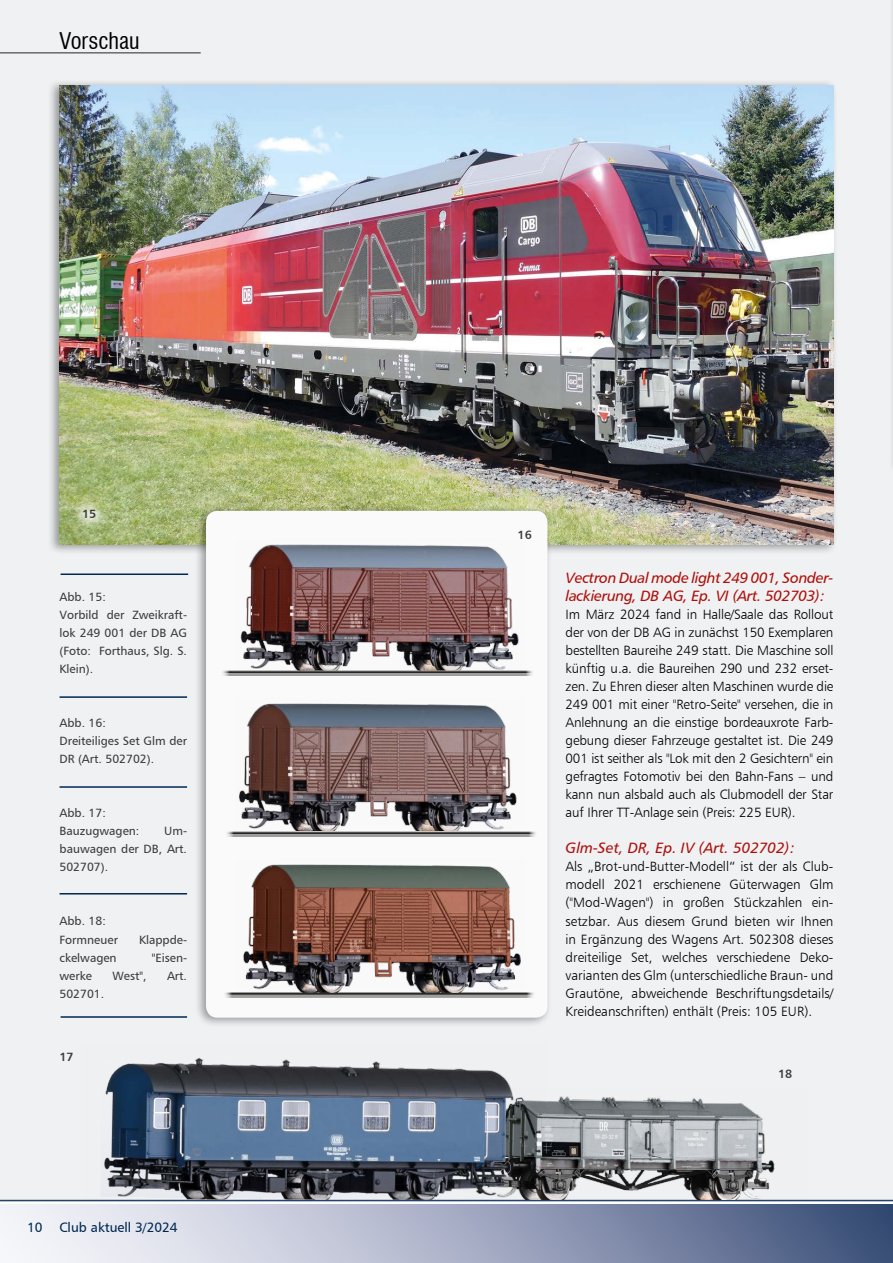
<style>
.page{position:relative;width:893px;height:1263px;background:#fff}
.page>*{position:absolute;margin:0;border:0;box-sizing:border-box;transform-origin:0 0}
.t1{font:condensed 22.5px "Swiss 721 BT";letter-spacing:-.005em;color:#000}
.t2{font:15px/18px "Humanist 777 BT Italic B";letter-spacing:-.02em;color:#ae0f0a}
.t3{font:15px "Humanist 777 BT Italic B";color:#ae0f0a}
.t4{font:13.5px/18px "Humanist 777 BT Light B";letter-spacing:-.005em;color:#000;text-align:justify}
.t5{font:13.5px "Humanist 777 BT Roman B";color:#002851}
.t6{font:12px/18px "Humanist 777 BT Roman B";color:#3c3c3b}
.t7{font:12px "Humanist 777 BT Bold B";color:#3c3c3b}
</style>
<div class="page">
<hr style="left:0;top:1200px;width:893px;height:1px;background:#002851">
<div style="left:0;top:1204px;width:893px;height:59px;background:linear-gradient(to right,#fff,#40527d)"></div>
<div style="left:0;top:0;width:893px;height:1200px;background:#eff1f3"></div>
<div style="left:888px;top:0;width:5px;height:476px;background:#ebedef"></div>
<div style="left:47px;top:79px;width:791px;height:476px;background:#000;opacity:.38"></div>
<img style="left:59px;top:85px;width:774px;height:460px">
<div style="left:194px;top:505px;width:358px;height:523px;background:#000;opacity:.36"></div>
<div style="left:206px;top:511px;width:341px;height:507px;background:#fafafa;border-radius:11px"></div>
<img style="left:240px;top:544px;width:279px;height:126px">
<div style="left:225px;top:831px;width:312px;height:6px;background:#9d9d9c"></div>
<hr style="left:225px;top:832px;width:312px;height:2px;background:#000">
<div style="left:221px;top:670px;width:313px;height:6px;background:#9d9d9c"></div>
<hr style="left:221px;top:671px;width:313px;height:2px;background:#000">
<img style="left:465px;top:1096px;width:343px;height:104px">
<div style="left:223px;top:992px;width:312px;height:5px;background:#9d9d9c"></div>
<hr style="left:223px;top:993px;width:312px;height:2px;background:#000">
<img style="left:104px;top:1057px;width:443px;height:142px">
<img style="left:239px;top:703px;width:278px;height:128px">
<img style="left:243px;top:864px;width:278px;height:128px">
<hr style="left:61px;top:573px;width:127px;height:2px;background:#002851">
<hr style="left:61px;top:1016px;width:126px;height:2px;background:#002851">
<div style="left:72px;top:498px;width:35px;height:32px;background:#fff;opacity:.75"></div>
<hr style="left:60px;top:696px;width:127px;height:2px;background:#002851">
<hr style="left:60px;top:786px;width:127px;height:2px;background:#002851">
<hr style="left:60px;top:893px;width:127px;height:1px;background:#002851">
<h1 class="t1" style="left:60px;top:27px;width:82px">Vorschau</h1>
<p class="t7" style="left:82px;top:506px;width:16px">15</p>
<p class="t6" style="left:60px;top:587px;width:129px">Abb. 15:<br>Vorbild der Zweikraft&shy;lok 249 001 der DB AG (Foto: Forthaus, Slg. S.<br>Klein).</p>
<p class="t6" style="left:60px;top:714px;width:129px">Abb. 16:<br>Dreiteiliges Set Glm der<br>DR (Art. 502702).</p>
<p class="t6" style="left:60px;top:804px;width:81px">Abb. 17:<br>Bauzugwagen:</p>
<p class="t6" style="left:60px;top:822px;width:129px;text-align:justify;text-indent:105px">Um&shy;bauwagen der DB, Art.<br>502707).</p>
<p class="t6" style="left:60px;top:912px;width:60px">Abb. 18:<br>Formneuer</p>
<p class="t6" style="left:139px;top:930px;width:50px">Klappde-</p>
<p class="t6" style="left:60px;top:948px;width:59px">ckelwagen</p>
<p class="t6" style="left:152px;top:948px;width:37px">"Eisen-</p>
<p class="t6" style="left:60px;top:966px;width:34px">werke</p>
<p class="t6" style="left:112px;top:966px;width:35px">West",</p>
<p class="t6" style="left:167px;top:966px;width:22px">Art.</p>
<p class="t6" style="left:60px;top:984px;width:46px">502701.</p>
<p class="t7" style="left:59px;top:1049px;width:16px">17</p>
<p class="t5" style="left:27px;top:1219px;width:17px">10</p>
<p class="t5" style="left:59px;top:1219px;width:120px">Club aktuell 3/2024</p>
<p class="t7" style="left:518px;top:527px;width:16px">16</p>
<p class="t2" style="left:566px;top:568px;width:269px">Vectron Dual mode light 249 001, Sonder&shy;lackierung, DB AG, Ep. VI (Art. 502703):</p>
<p class="t4" style="left:566px;top:605px;width:269px">Im März 2024 fand in Halle/Saale das Rollout der von der DB AG in zunächst 150 Exemplaren bestellten Baureihe 249 statt. Die Maschine soll künftig u.a. die Baureihen 290 und 232 erset&shy;zen. Zu Ehren dieser alten Maschinen wurde die 249 001 mit einer "Retro-Seite" versehen, die in Anlehnung an die einstige bordeauxrote Farb&shy;gebung dieser Fahrzeuge gestaltet ist. Die 249<br>001 ist seither als "Lok mit den 2 Gesichtern" ein gefragtes Fotomotiv bei den Bahn-Fans – und kann nun alsbald auch als Clubmodell der Star auf Ihrer TT-Anlage sein (Preis: 225 EUR).</p>
<p class="t3" style="left:566px;top:839px;width:231px">Glm-Set, DR, Ep. IV (Art. 502702):</p>
<p class="t4" style="left:566px;top:857px;width:269px">Als „Brot-und-Butter-Modell“ ist der als Club&shy;modell 2021 erschienene Güterwagen Glm ("Mod-Wagen") in großen Stückzahlen ein&shy;setzbar. Aus diesem Grund bieten wir Ihnen in Ergänzung des Wagens Art. 502308 dieses dreiteilige Set, welches verschiedene Deko&shy;varianten des Glm (unterschiedliche Braun- und Grautöne, abweichende Beschriftungsdetails/ Kreideanschriften) enthält (Preis: 105 EUR).</p>
<p class="t7" style="left:778px;top:1066px;width:16px">18</p>
</div>
